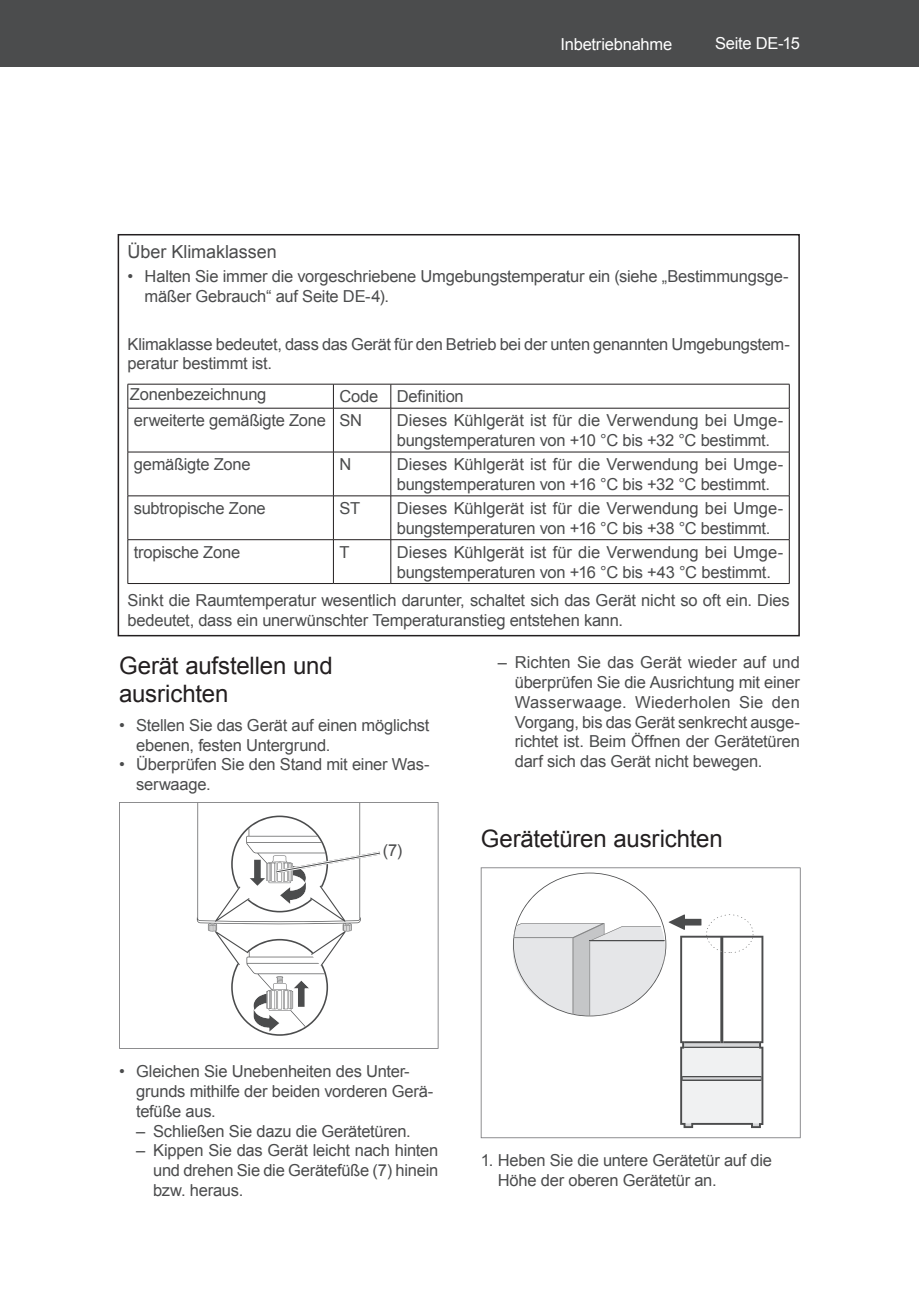
<style>
.page{position:relative;width:919px;height:1289px;background:#fff}
.page>*{position:absolute;margin:0;border:0;box-sizing:border-box;transform-origin:0 0}
.t1{font:24px/28.8px "Arial";letter-spacing:-.01em;color:#231f20}
.t2{font:18px "Arial";letter-spacing:-.005em;color:#4b4c4d}
.t3{font:16.5px/19.8px "Arial";letter-spacing:-.015em;color:#4b4c4d}
.t4{font:16.5px "Arial";letter-spacing:-.015em;color:#fff}
</style>
<div class="page">
<svg style="left:119px;top:802px;width:319px;height:246px"></svg>
<svg style="left:197px;top:802px;width:186px;height:233px"></svg>
<svg style="left:480px;top:867px;width:320px;height:271px"></svg>
<hr style="left:128px;top:384px;width:205px;height:1px;background:#231f20">
<svg style="left:127px;top:384px;width:1px;height:24px"></svg>
<hr style="left:333px;top:384px;width:58px;height:1px;background:#231f20">
<svg style="left:333px;top:384px;width:1px;height:24px"></svg>
<hr style="left:391px;top:384px;width:398px;height:1px;background:#231f20">
<svg style="left:390px;top:384px;width:1px;height:24px"></svg>
<svg style="left:789px;top:384px;width:1px;height:24px"></svg>
<hr style="left:128px;top:408px;width:205px;height:1px;background:#231f20">
<hr style="left:127px;top:408px;width:1px;height:44px;background:#231f20">
<hr style="left:333px;top:408px;width:58px;height:1px;background:#231f20">
<hr style="left:333px;top:408px;width:1px;height:44px;background:#231f20">
<hr style="left:391px;top:408px;width:398px;height:1px;background:#231f20">
<hr style="left:390px;top:408px;width:1px;height:44px;background:#231f20">
<hr style="left:789px;top:408px;width:1px;height:44px;background:#231f20">
<hr style="left:128px;top:452px;width:205px;height:1px;background:#231f20">
<hr style="left:127px;top:452px;width:1px;height:43px;background:#231f20">
<hr style="left:333px;top:452px;width:58px;height:1px;background:#231f20">
<hr style="left:333px;top:452px;width:1px;height:43px;background:#231f20">
<hr style="left:391px;top:452px;width:398px;height:1px;background:#231f20">
<hr style="left:390px;top:452px;width:1px;height:43px;background:#231f20">
<hr style="left:789px;top:452px;width:1px;height:43px;background:#231f20">
<hr style="left:128px;top:495px;width:205px;height:1px;background:#231f20">
<hr style="left:127px;top:496px;width:1px;height:43px;background:#231f20">
<hr style="left:333px;top:495px;width:58px;height:1px;background:#231f20">
<hr style="left:333px;top:496px;width:1px;height:43px;background:#231f20">
<hr style="left:391px;top:495px;width:398px;height:1px;background:#231f20">
<hr style="left:390px;top:496px;width:1px;height:43px;background:#231f20">
<hr style="left:789px;top:496px;width:1px;height:43px;background:#231f20">
<hr style="left:128px;top:539px;width:205px;height:1px;background:#231f20">
<hr style="left:127px;top:540px;width:1px;height:43px;background:#231f20">
<hr style="left:333px;top:539px;width:58px;height:1px;background:#231f20">
<hr style="left:333px;top:540px;width:1px;height:43px;background:#231f20">
<hr style="left:391px;top:539px;width:398px;height:1px;background:#231f20">
<hr style="left:390px;top:540px;width:1px;height:43px;background:#231f20">
<hr style="left:789px;top:540px;width:1px;height:43px;background:#231f20">
<hr style="left:128px;top:583px;width:205px;height:1px;background:#231f20">
<hr style="left:333px;top:583px;width:58px;height:1px;background:#231f20">
<hr style="left:391px;top:583px;width:398px;height:1px;background:#231f20">
<div style="left:118px;top:234px;width:681px;height:402px;border:2px solid #231f20"></div>
<div style="left:13px;top:0;width:905px;height:67px;background:#4b4c4d"></div>
<div style="left:0;top:0;width:13px;height:67px;background:#4b4c4d"></div>
<p class="t4" style="left:560px;top:33px;width:113px">Inbetriebnahme</p>
<p class="t4" style="left:715px;top:33px;width:86px">Seite DE-15</p>
<p class="t2" style="left:128px;top:239px;width:150px">Über Klimaklassen</p>
<p class="t3" style="left:145px;top:266px;width:645px;text-indent:-17px">• Halten Sie immer die vorgeschriebene Umgebungstemperatur ein (siehe „Bestimmungsge&shy;mäßer Gebrauch“ auf Seite DE-4).</p>
<p class="t3" style="left:128px;top:334px;width:663px">Klimaklasse bedeutet, dass das Gerät für den Betrieb bei der unten genannten Umgebungstem&shy;peratur bestimmt ist.</p>
<p class="t3" style="left:130px;top:385px;width:138px">Zonenbezeichnung</p>
<p class="t3" style="left:134px;top:384px;width:331px;line-height:24px;text-indent:205px">Code Definition erweiterte gemäßigte Zone SN</p>
<p class="t3" style="left:397px;top:410px;width:388px">Dieses Kühlgerät ist für die Verwendung bei Umge&shy;bungstemperaturen von +10 °C bis +32 °C bestimmt.</p>
<p class="t3" style="left:134px;top:454px;width:118px">gemäßigte Zone</p>
<p class="t3" style="left:339px;top:454px;width:13px">N</p>
<p class="t3" style="left:397px;top:454px;width:388px">Dieses Kühlgerät ist für die Verwendung bei Umge&shy;bungstemperaturen von +16 °C bis +32 °C bestimmt.</p>
<p class="t3" style="left:134px;top:498px;width:133px">subtropische Zone</p>
<p class="t3" style="left:339px;top:498px;width:22px">ST</p>
<p class="t3" style="left:397px;top:498px;width:388px">Dieses Kühlgerät ist für die Verwendung bei Umge&shy;bungstemperaturen von +16 °C bis +38 °C bestimmt.</p>
<p class="t3" style="left:134px;top:542px;width:108px">tropische Zone</p>
<p class="t3" style="left:339px;top:542px;width:12px">T</p>
<p class="t3" style="left:397px;top:542px;width:388px">Dieses Kühlgerät ist für die Verwendung bei Umge&shy;bungstemperaturen von +16 °C bis +43 °C bestimmt.</p>
<p class="t3" style="left:128px;top:590px;width:663px">Sinkt die Raumtemperatur wesentlich darunter, schaltet sich das Gerät nicht so oft ein. Dies bedeutet, dass ein unerwünschter Temperaturanstieg entstehen kann.</p>
<h1 class="t1" style="left:119px;top:651px;width:215px">Gerät aufstellen und ausrichten</h1>
<p class="t3" style="left:136px;top:715px;width:295px;text-indent:-17px">• Stellen Sie das Gerät auf einen möglichst ebenen, fe sten Un ter grund.</p>
<p class="t3" style="left:136px;top:755px;width:295px;text-indent:-17px">• Über prü fen Sie den Stand mit einer Was&shy;ser waa ge.</p>
<p class="t3" style="left:383px;top:840px;width:21px">(7)</p>
<p class="t3" style="left:514px;top:652px;width:286px;text-align:justify;text-indent:-17px">– Richten Sie das Gerät wieder auf und überprüfen Sie die Ausrichtung mit einer Wasserwaage. Wiederholen Sie den Vorgang, bis das Gerät senk recht aus ge&shy;rich tet ist. Beim Öffnen der Gerätetüren darf sich das Ge rät nicht be we gen.</p>
<h1 class="t1" style="left:480px;top:824px;width:243px">Gerätetüren ausrichten</h1>
<p class="t3" style="left:136px;top:1061px;width:299px;text-indent:-17px">• Gleichen Sie Unebenheiten des Un ter&shy;grunds mithilfe der bei den vorderen Gerä&shy;tefüße aus.</p>
<p class="t3" style="left:136px;top:1120px;width:276px">– Schließen Sie dazu die Gerätetüren.</p>
<p class="t3" style="left:153px;top:1140px;width:286px;text-align:justify;text-indent:-17px">– Kippen Sie das Gerät leicht nach hinten und drehen Sie die Gerätefüße (7) hinein bzw. heraus.</p>
<p class="t3" style="left:497px;top:1150px;width:276px;text-indent:-17px">1. Heben Sie die untere Gerätetür auf die<br>Höhe der oberen Gerätetür an.</p>
</div>
